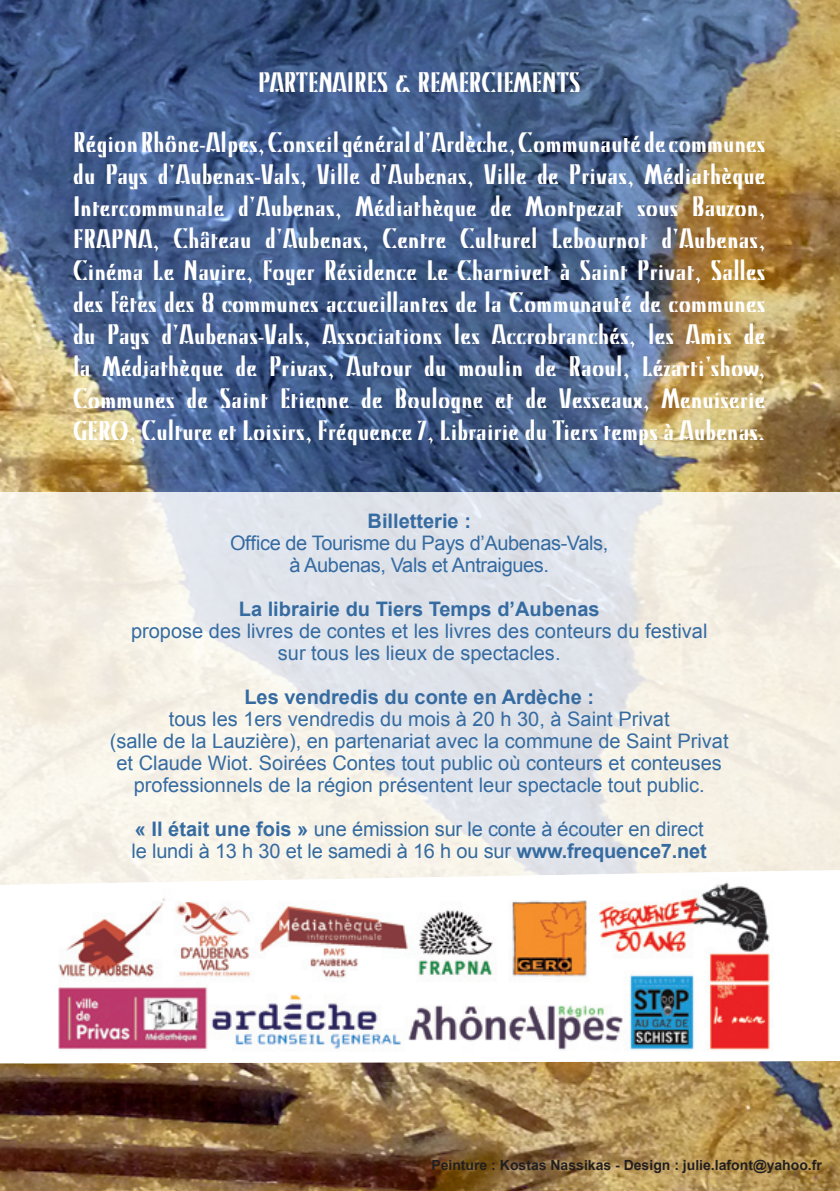
<style>
.page{position:relative;width:840px;height:1191px;background:#fff}
.page>*{position:absolute;margin:0;border:0;box-sizing:border-box;transform-origin:0 0}
.t1{font:28px/32px "Kino";letter-spacing:.01em;color:#fff;text-align:center}
.t2{font:20px/22px "Arial";color:#356ba1;text-align:center}
.t3{font:700 20px "Arial";color:#356ba1}
.t4{font:20px/22px "Arial";letter-spacing:-.02em;color:#356ba1;text-align:center}
.t5{font:700 14px "Arial";color:#231f20}
.s1{font-size:26.6px}
.s2{font-weight:700}
</style>
<div class="page">
<img style="left:0;top:0;width:839px;height:1191px">
<svg style="left:0;top:492px;width:839px;height:378px;background:#ecebe7"></svg>
<svg style="left:0;top:870px;width:839px;height:193px"></svg>
<img style="left:24px;top:870px;width:779px;height:193px">
<p class="t1" style="left:73px;top:52px;width:693px;line-height:60px">PARTENAIRES &amp; REMERCIEMENTS<br>Région Rhône-Alpes, Conseil général d’Ardèche, Communauté de communes</p>
<p class="t1" style="left:73px;top:158px;width:693px;text-align:justify">du Pays d’Aubenas-Vals, Ville d’Aubenas, Ville de Privas, Médiathèque Intercommunale d’Aubenas, Médiathèque de Montpezat sous Bauzon, <span class="s1">FRAPNA</span>, Château d’Aubenas, Centre Culturel Lebournot d’Aubenas, Cinéma Le Navire, Foyer Résidence Le Charnivet à Saint Privat, Salles des fêtes des 8 communes accueillantes de la Communauté de communes du Pays d’Aubenas-Vals, Associations les Accrobranchés, les Amis de la Médiathèque de Privas, Autour du moulin de Raoul, Lézarti’show, Communes de Saint Etienne de Boulogne et de Vesseaux, Menuiserie <span class="s1">GERO</span>, Culture et Loisirs, Fréquence 7, Librairie du Tiers temps à Aubenas.</p>
<p class="t3" style="left:367px;top:508px;width:105px">Billetterie :</p>
<p class="t4" style="left:230px;top:532px;width:379px">Office de Tourisme du Pays d’Aubenas-Vals, à Aubenas, Vals et Antraigues.</p>
<p class="t3" style="left:239px;top:596px;width:362px">La librairie du Tiers Temps d’Aubenas</p>
<p class="t2" style="left:131px;top:620px;width:577px">propose des livres de contes et les livres des conteurs du festival sur tous les lieux de spectacles.</p>
<p class="t3" style="left:244px;top:684px;width:351px">Les vendredis du conte en Ardèche :</p>
<p class="t2" style="left:110px;top:708px;width:620px">tous les 1ers vendredis du mois à 20 h 30, à Saint Privat<br>(salle de la Lauzière), en partenariat avec la commune de Saint Privat et Claude Wiot. Soirées Contes tout public où conteurs et conteuses professionnels de la région présentent leur spectacle tout public.</p>
<p class="t2" style="left:131px;top:818px;width:576px;text-align:left"><span class="s2">« Il était une fois »</span> une émission sur le conte à écouter en direct le lundi à 13 h 30 et le samedi à 16 h ou sur <span class="s2">www.frequence7.net</span></p>
<p class="t5" style="left:431px;top:1156px;width:392px">Peinture : Kostas Nassikas - Design : julie.lafont@yahoo.fr</p>
</div>
